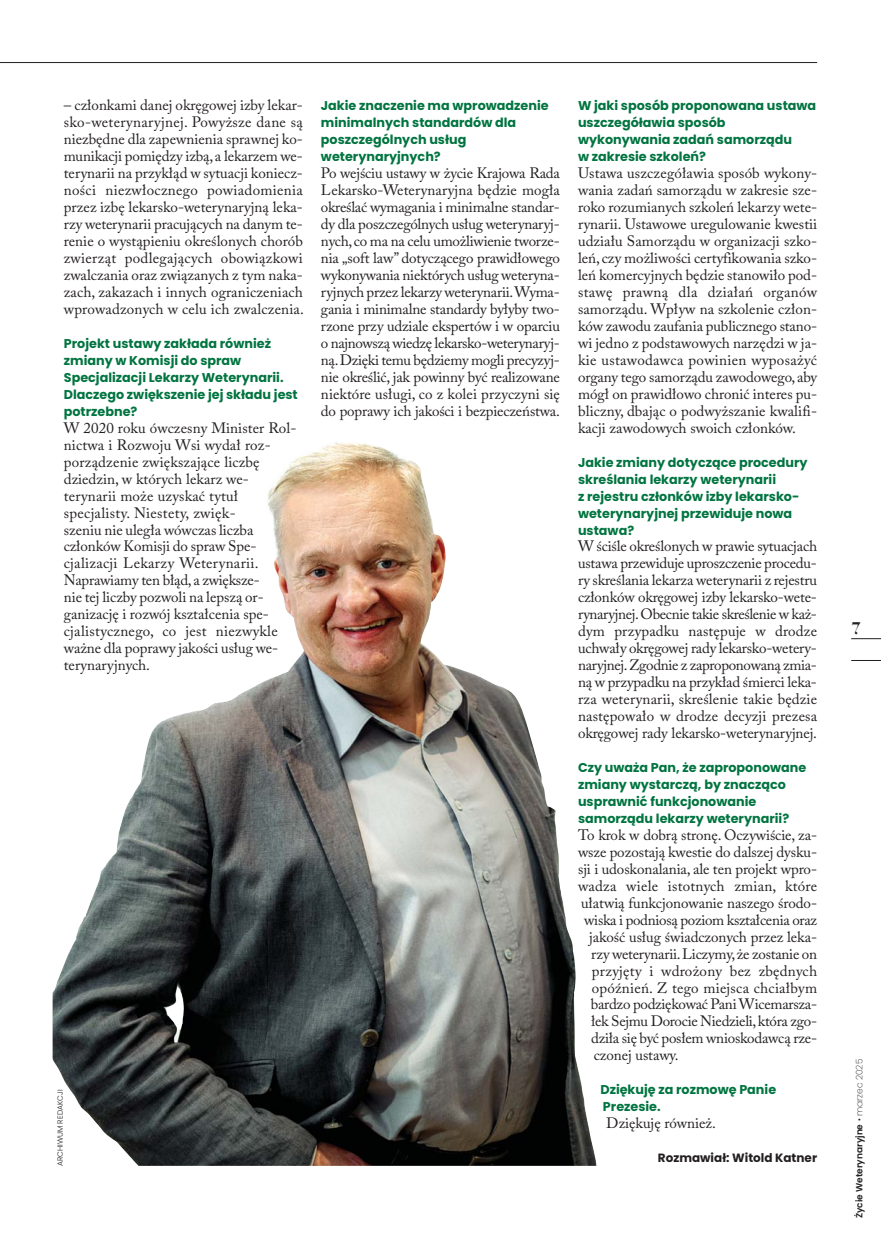
<style>
.page{position:relative;width:881px;height:1234px;background:#fff}
.page>*{position:absolute;margin:0;border:0;box-sizing:border-box;transform-origin:0 0}
.t1{font:700 18px "Bauer Bodni EU";color:#231f20}
.t2{font:15px/17px "Adobe Caslon Pro";color:#231f20;text-align:justify}
.t3{font:15px "Adobe Caslon Pro";letter-spacing:-.02em;color:#231f20}
.t4{font:700 12.75px/17px "Poppins";color:#007440}
.t5{font:700 12px "Poppins";color:#231f20}
.t6{font:600 9px "Poppins";color:#231f20}
.t7{font:300 7.5px "Poppins";color:#231f20}
.s1{font-weight:200}
</style>
<div class="page">
<hr style="left:850px;top:638px;width:30px;height:1px;background:#231f20">
<hr style="left:850px;top:660px;width:30px;height:1px;background:#231f20">
<hr style="left:0;top:62px;width:816px;height:1px;background:#231f20">
<img style="left:53px;top:443px;width:543px;height:722px">
<p class="t2" style="left:64px;top:99px;width:241px">– człon ka mi da nej okrę go wej izby le kar - sko -we te ry na ryj nej. Po wyż sze da ne są nie zbęd ne dla za pew nie nia spraw nej ko - mu ni ka cji po mię dzy izbą, a le ka rzem we - te ry na rii na przykłąd w sy tu acji ko niecz - no ści nie zwłocz ne go po wia do mie nia przez izbę le kar sko -we te ry na ryj ną le ka - rzy we te ry na rii pra cu ją cych na da nym te - re nie o wy stą pie niu okre ślo nych cho rób zwie rząt pod le ga ją cych obo wiąz ko wi zwal cza nia oraz zwią za nych z tym na ka - zach, za ka zach i in nych ogra ni cze niach wpro wa dzo nych w ce lu ich zwal cze nia.</p>
<p class="t4" style="left:64px;top:336px;width:235px">Projekt ustawy zakłada również zmiany w Komisji do spraw<br>Specjalizacji Lekarzy Weterynarii.<br>Dlaczego zwiększenie jej składu jest potrzebne?</p>
<p class="t2" style="left:64px;top:421px;width:234px;text-align:left">W 2020 ro ku ów cze sny Mi ni ster Rol - nic twa i Roz wo ju Wsi wy dał roz -<br>po rzą dze nie zwięk sza ją ce licz bę<br>dzie dzin, w któ rych le karz we -<br>te ry na rii mo że uzy skać ty tuł<br>spe cja li sty. Nie ste ty, zwięk -<br>sze niu nie ule gła wów czas licz ba<br>człon ków Ko mi sji do spraw Spe -<br>cja li za cji Le ka rzy We te ry na rii.<br>Na pra wia my ten błąd, a zwięk sze -<br>nie tej licz by po zwo li na lep szą or -<br>ga ni za cję i roz wój kształ ce nia spe -<br>cja li stycz ne go, co jest nie zwy kle waż ne dla po pra wy ja ko ści usług we -<br>te ry na ryj nych.</p>
<p class="t4" style="left:321px;top:99px;width:229px">Jakie znaczenie ma wprowadzenie minimalnych standardów dla poszczególnych usług weterynaryjnych?</p>
<p class="t2" style="left:321px;top:166px;width:240px">Po wej ściu usta wy w ży cie Kra jo wa Ra da Le kar sko -We te ry na ryj na bę dzie mo gła okre ślać wy ma ga nia i mi ni mal ne stan dar - dy dla po szcze gól nych usług we te ry na ryj - nych, co ma na ce lu umoż li wie nie two rze - nia „soft law” do ty czą ce go pra wi dło we go wy ko ny wa nia nie któ rych usług we te ry na - ryj nych przez le ka rzy we te ry na rii. Wy ma - ga nia i mi ni mal ne stan dar dy by ły by two - rzo ne przy udzia le eks per tów i w opar ciu o naj now szą wie dzę le kar sko -we te ry na ryj - ną. Dzię ki te mu bę dzie my mo gli pre cy zyj - nie okre ślić, jak po win ny być re ali zo wa ne nie któ re usłu gi, co z ko lei przy czy ni się do po pra wy ich ja ko ści i bez pie czeń stwa.</p>
<p class="t7" style="left:57px;top:1165px;width:78px;rotate:-90deg">ARCHIWUM REDAKCJI</p>
<p class="t4" style="left:578px;top:99px;width:239px">W jaki sposób proponowana ustawa uszczegóławia sposób wykonywania zadań samorządu<br>w zakresie szkoleń?</p>
<p class="t2" style="left:578px;top:166px;width:240px">Usta wa uszcze gó ła wia spo sób wy ko ny - wa nia za dań sa mo rzą du w za kre sie sze - ro ko ro zu mia nych szko leń le ka rzy we te - ry na rii. Usta wo we ure gu lo wa nie kwe stii udzia łu Sa mo rzą du w or ga ni za cji szko - leń, czy moż li wo ści cer ty fi ko wa nia szko - leń ko mer cyj nych bę dzie sta no wi ło pod - sta wę praw ną dla dzia łań or ga nów sa mo rzą du. Wpływ na szko le nie człon - ków za wo du za ufa nia pu blicz ne go sta no - wi jed no z pod sta wo wych na rzę dzi w ja - kie usta wo daw ca po wi nien wy po sa żyć or ga ny te go sa mo rzą du za wo do we go, aby mógł on pra wi dło wo chro nić in te res pu - blicz ny, dba jąc o pod wyż sza nie kwa li fi - ka cji za wo do wych swo ich człon ków.</p>
<p class="t4" style="left:578px;top:455px;width:231px">Jakie zmiany dotyczące procedury skreślania lekarzy weterynarii<br>z rejestru członków izby lekarsko&shy;weterynaryjnej przewiduje nowa ustawa?</p>
<p class="t2" style="left:578px;top:539px;width:240px">W ści śle okre ślo nych w pra wie sy tu acjach usta wa prze wi du je uprosz cze nie pro ce du - ry skre śla nia le ka rza we te ry na rii z re je stru człon ków okrę go wej izby le kar sko -we te - ry na ryj nej. Obec nie ta kie skre śle nie w każ - dym przy pad ku na stę pu je w dro dze uchwa ły okrę go wej ra dy le kar sko -we te ry - na ryj nej. Zgod nie z za pro po no wa ną zmia - ną w przy pad ku na przy kład śmier ci le ka - rza we te ry na rii, skre śle nie ta kie bę dzie na stę po wa ło w dro dze de cy zji pre ze sa okrę go wej ra dy le kar sko -we te ry na ryj nej.</p>
<p class="t4" style="left:578px;top:760px;width:230px">Czy uważa Pan, że zaproponowane zmiany wystarczą, by znacząco usprawnić funkcjonowanie samorządu lekarzy weterynarii?</p>
<p class="t2" style="left:578px;top:827px;width:240px">To krok w do brą stro nę. Oczy wi ście, za -</p>
<p class="t2" style="left:578px;top:844px;width:240px">wsze po zo sta ją kwe stie do dal szej dys ku -</p>
<p class="t2" style="left:578px;top:861px;width:240px">sji i udo sko na la nia, ale ten pro jekt wpro -</p>
<p class="t2" style="left:578px;top:878px;width:240px">wa dza wie le istot nych zmian, któ re</p>
<p class="t2" style="left:581px;top:895px;width:237px">uła twią funk cjo no wa nie na sze go śro do -</p>
<p class="t3" style="left:584px;top:913px;width:234px">wi ska i pod nio są po ziom kształ ce nia oraz</p>
<p class="t2" style="left:589px;top:929px;width:229px">ja kość usług świad czo nych przez le ka -</p>
<p class="t2" style="left:591px;top:946px;width:227px">rzy we te ry na rii. Li czy my, że zo sta nie on</p>
<p class="t2" style="left:591px;top:963px;width:226px">przy ję ty i wdro żo ny bez zbęd nych</p>
<p class="t2" style="left:591px;top:980px;width:227px">opóź nień. Z te go miej sca chciał bym</p>
<p class="t3" style="left:590px;top:998px;width:228px">bar dzo po dzię ko wać Pa ni Wi ce mar sza -</p>
<p class="t3" style="left:591px;top:1015px;width:227px">łek Sej mu Do ro cie Nie dzie li, któ ra zgo -</p>
<p class="t2" style="left:591px;top:1031px;width:227px">dzi ła się być po słem wnio sko daw cą rze -</p>
<p class="t2" style="left:593px;top:1048px;width:86px">czo nej usta wy.</p>
<p class="t4" style="left:600px;top:1082px;width:177px">Dziękuję za rozmowę Panie<br>Prezesie.</p>
<p class="t2" style="left:606px;top:1116px;width:111px">Dzię ku ję rów nież.</p>
<p class="t5" style="left:657px;top:1152px;width:161px">Rozmawiał: Witold Katner</p>
<p class="t1" style="left:850px;top:616px;width:11px">7</p>
<p class="t6" style="left:855px;top:1217px;width:161px;rotate:-90deg">Życie Weterynaryjne <span class="s1">• marzec 2025</span></p>
</div>
